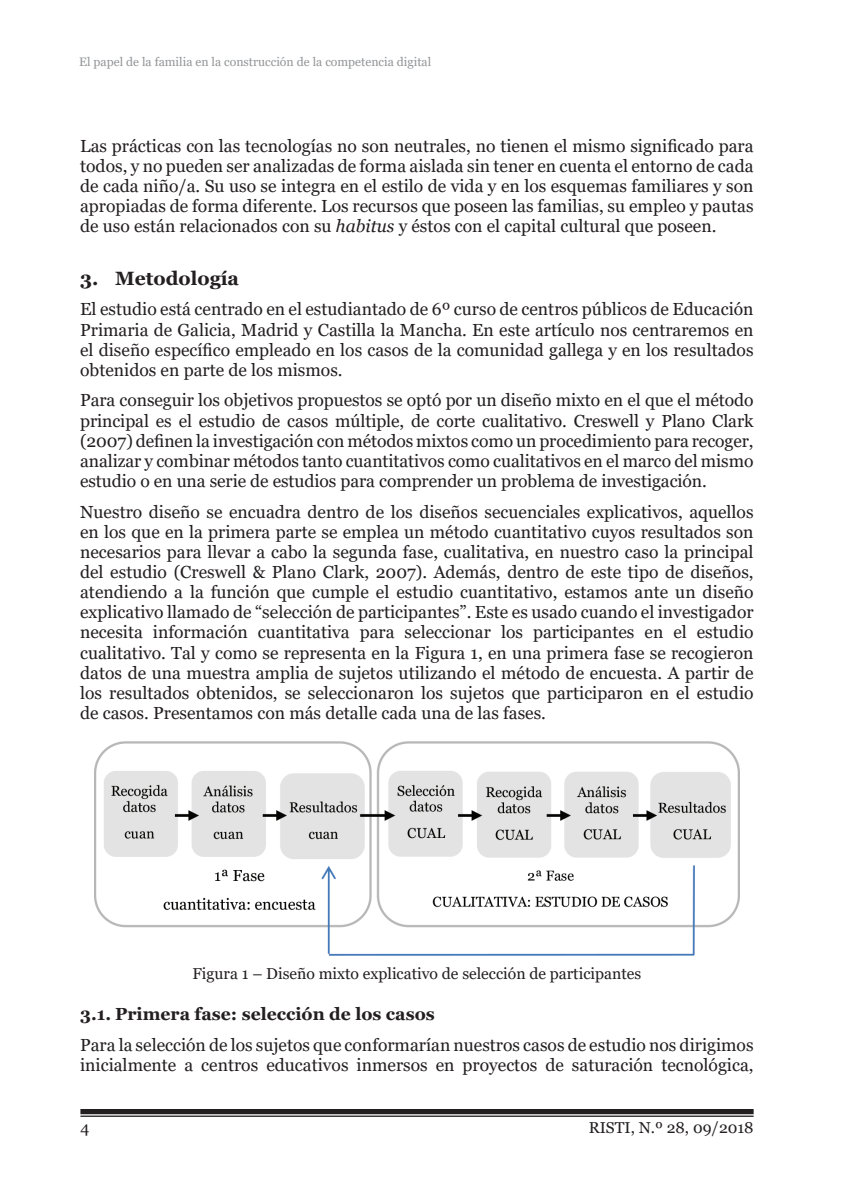
<style>
.page{position:relative;width:844px;height:1191px;background:#fff}
.page>*{position:absolute;margin:0;border:0;box-sizing:border-box;transform-origin:0 0}
.t1{font:700 19.25px "Georgia";color:#231f20}
.txt{font:17.5px/20.1px "Georgia";color:#231f20;text-align:justify}
.t2{font:700 17.5px "Georgia";color:#231f20}
.legned{font:15.75px "Georgia";color:#231f20}
.t3{font:12.25px "Georgia";color:#939598}
.s1{font-style:italic}
</style>
<div class="page">
<div style="left:80px;top:1109px;width:673px;height:5px;background:#231f20"></div>
<hr style="left:80px;top:1115px;width:673px;height:1px;background:#231f20">
<img style="left:95px;top:741px;width:643px;height:214px">
<p class="t3" style="left:79px;top:54px;width:353px">El papel de la familia en la construcción de la competencia digital</p>
<p class="txt" style="left:80px;top:136px;width:674px">Las prácticas con las tecnologías no son neutrales, no tienen el mismo significado para todos, y no pueden ser analizadas de forma aislada sin tener en cuenta el entorno de cada de cada niño/a. Su uso se integra en el estilo de vida y en los esquemas familiares y son apropiadas de forma diferente. Los recursos que poseen las familias, su empleo y pautas de uso están relacionados con su <span class="s1">habitus</span> y éstos con el capital cultural que poseen.</p>
<h1 class="t1" style="left:80px;top:266px;width:160px">3. Metodología</h1>
<p class="txt" style="left:80px;top:300px;width:674px">El estudio está centrado en el estudiantado de 6º curso de centros públicos de Educación Primaria de Galicia, Madrid y Castilla la Mancha. En este artículo nos centraremos en el diseño específico empleado en los casos de la comunidad gallega y en los resultados obtenidos en parte de los mismos.</p>
<p class="txt" style="left:80px;top:391px;width:674px">Para conseguir los objetivos propuestos se optó por un diseño mixto en el que el método principal es el estudio de casos múltiple, de corte cualitativo. Creswell y Plano Clark (2007) definen la investigación con métodos mixtos como un procedimiento para recoger, analizar y combinar métodos tanto cuantitativos como cualitativos en el marco del mismo estudio o en una serie de estudios para comprender un problema de investigación.</p>
<p class="txt" style="left:80px;top:502px;width:674px">Nuestro diseño se encuadra dentro de los diseños secuenciales explicativos, aquellos en los que en la primera parte se emplea un método cuantitativo cuyos resultados son necesarios para llevar a cabo la segunda fase, cualitativa, en nuestro caso la principal del estudio (Creswell &amp; Plano Clark, 2007). Además, dentro de este tipo de diseños, atendiendo a la función que cumple el estudio cuantitativo, estamos ante un diseño explicativo llamado de “selección de participantes”. Este es usado cuando el investigador necesita información cuantitativa para seleccionar los participantes en el estudio cualitativo. Tal y como se representa en la Figura 1, en una primera fase se recogieron datos de una muestra amplia de sujetos utilizando el método de encuesta. A partir de los resultados obtenidos, se seleccionaron los sujetos que participaron en el estudio de casos. Presentamos con más detalle cada una de las fases.</p>
<p class="legned" style="left:192px;top:964px;width:450px">Figura 1 – Diseño mixto explicativo de selección de participantes</p>
<h2 class="t2" style="left:80px;top:1003px;width:356px">3.1. Primera fase: selección de los casos</h2>
<p class="txt" style="left:80px;top:1035px;width:674px">Para la selección de los sujetos que conformarían nuestros casos de estudio nos dirigimos inicialmente a centros educativos inmersos en proyectos de saturación tecnológica,</p>
<p class="legned" style="left:80px;top:1118px;width:10px">4</p>
<p class="legned" style="left:588px;top:1117px;width:166px">RISTI, N.º 28, 09/2018</p>
</div>
